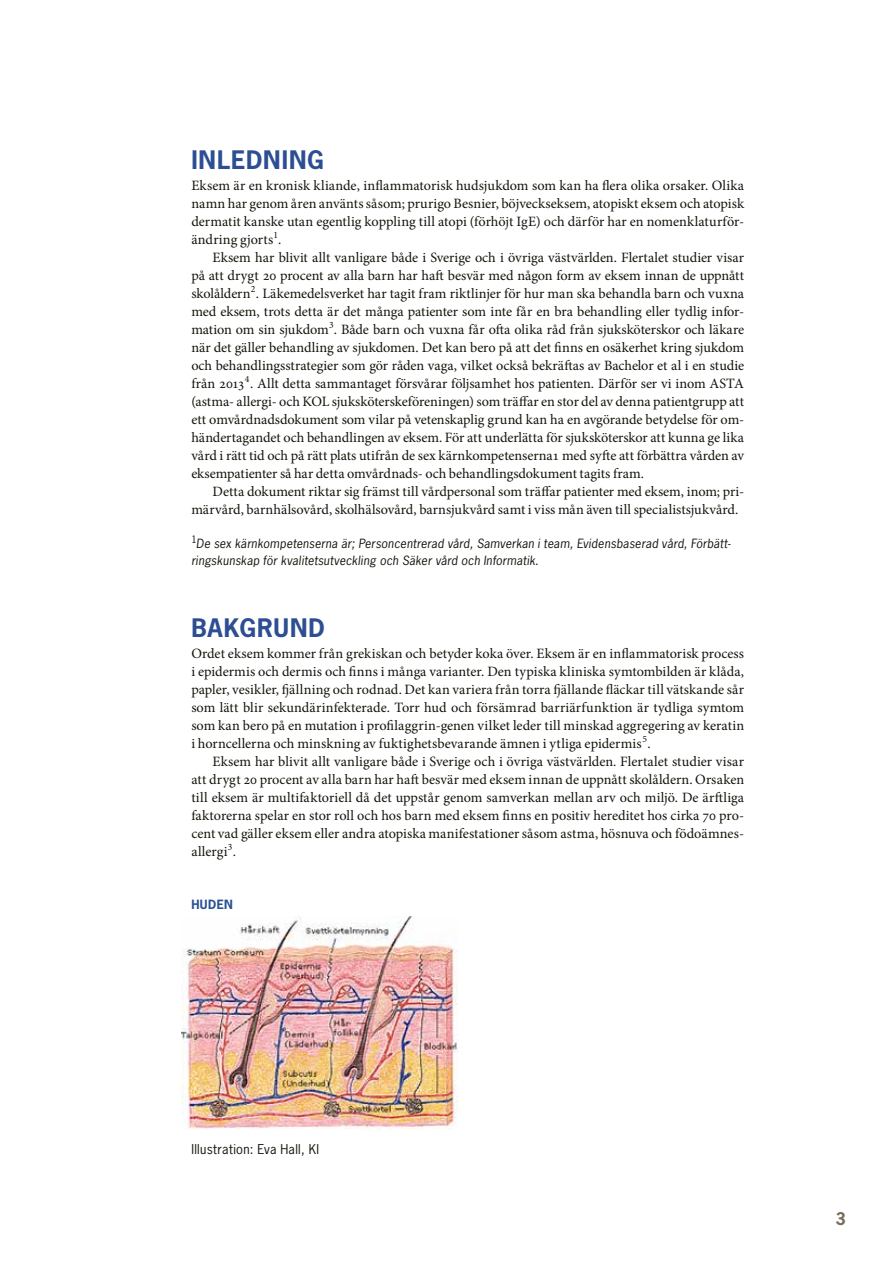
<style>
.page{position:relative;width:893px;height:1263px;background:#fff}
.page>*{position:absolute;margin:0;border:0;box-sizing:border-box;transform-origin:0 0}
.t1{font:700 24px "News Gothic Std";letter-spacing:.04em;color:#2d4e92}
.t2{font:700 16.5px "News Gothic Std";color:#766b5b}
.t3{font:14.25px/18px "Minion Pro";color:#15130b;text-align:justify}
.t4{font:12.75px "News Gothic Std";letter-spacing:.03em;color:#15130b}
.t5{font:italic 12px/16.5px "News Gothic Std";letter-spacing:.015em;color:#15130b}
.t6{font:700 12px "News Gothic Std";letter-spacing:.035em;color:#2a5093}
.t7{font:9.6px "News Gothic Std";color:#15130b}
</style>
<div class="page">
<img style="left:182px;top:916px;width:276px;height:213px">
<h1 class="t1" style="left:191px;top:144px;width:134px">INLEDNING</h1>
<p class="t3" style="left:191px;top:176px;width:554px">Eksem är en kronisk kliande, inflammatorisk hudsjukdom som kan ha flera olika orsaker. Olika namn har genom åren använts såsom; prurigo Besnier, böjveckseksem, atopiskt eksem och atopisk dermatit kanske utan egentlig koppling till atopi (förhöjt IgE) och därför har en nomenklaturför&shy;ändring gjorts<sup>1</sup>.</p>
<p class="t3" style="left:191px;top:248px;width:554px;text-indent:21px">Eksem har blivit allt vanligare både i Sverige och i övriga västvärlden. Flertalet studier visar på att drygt 20 procent av alla barn har haft besvär med någon form av eksem innan de uppnått skolåldern<sup>2</sup>. Läkemedelsverket har tagit fram riktlinjer för hur man ska behandla barn och vuxna med eksem, trots detta är det många patienter som inte får en bra behandling eller tydlig infor&shy;mation om sin sjukdom<sup>3</sup>. Både barn och vuxna får ofta olika råd från sjuksköterskor och läkare när det gäller behandling av sjukdomen. Det kan bero på att det finns en osäkerhet kring sjukdom och behandlingsstrategier som gör råden vaga, vilket också bekräftas av Bachelor et al i en studie från 2013<sup>4</sup>. Allt detta sammantaget försvårar följsamhet hos patienten. Därför ser vi inom ASTA (astma- allergi- och KOL sjuksköterskeföreningen) som träffar en stor del av denna patientgrupp att ett omvårdnadsdokument som vilar på vetenskaplig grund kan ha en avgörande betydelse för om&shy;händertagandet och behandlingen av eksem. För att underlätta för sjuksköterskor att kunna ge lika vård i rätt tid och på rätt plats utifrån de sex kärnkompetenserna1 med syfte att förbättra vården av eksempatienter så har detta omvårdnads- och behandlingsdokument tagits fram.</p>
<p class="t3" style="left:191px;top:482px;width:554px;text-indent:21px">Detta dokument riktar sig främst till vårdpersonal som träffar patienter med eksem, inom; pri&shy;märvård, barnhälsovård, skolhälsovård, barnsjukvård samt i viss mån även till specialistsjukvård.</p>
<p class="t7" style="left:191px;top:533px;width:7px">1</p>
<p class="t5" style="left:191px;top:536px;width:541px;text-indent:5px">De sex kärnkompetenserna är; Personcentrerad vård, Samverkan i team, Evidensbaserad vård, Förbätt&shy;ringskunskap för kvalitetsutveckling och Säker vård och Informatik.</p>
<h1 class="t1" style="left:191px;top:612px;width:135px">BAKGRUND</h1>
<p class="t3" style="left:191px;top:644px;width:554px">Ordet eksem kommer från grekiskan och betyder koka över. Eksem är en inflammatorisk process i epidermis och dermis och finns i många varianter. Den typiska kliniska symtombilden är klåda, papler, vesikler, fjällning och rodnad. Det kan variera från torra fjällande fläckar till vätskande sår som lätt blir sekundärinfekterade. Torr hud och försämrad barriärfunktion är tydliga symtom som kan bero på en mutation i profilaggrin-genen vilket leder till minskad aggregering av keratin i horncellerna och minskning av fuktighetsbevarande ämnen i ytliga epidermis<sup>5</sup>.</p>
<p class="t3" style="left:191px;top:752px;width:554px;text-indent:21px">Eksem har blivit allt vanligare både i Sverige och i övriga västvärlden. Flertalet studier visar att drygt 20 procent av alla barn har haft besvär med eksem innan de uppnått skolåldern. Orsaken till eksem är multifaktoriell då det uppstår genom samverkan mellan arv och miljö. De ärftliga faktorerna spelar en stor roll och hos barn med eksem finns en positiv hereditet hos cirka 70 pro&shy;cent vad gäller eksem eller andra atopiska manifestationer såsom astma, hösnuva och födoämnes&shy;allergi<sup>3</sup>.</p>
<p class="t6" style="left:191px;top:896px;width:43px">HUDEN</p>
<p class="t4" style="left:191px;top:1141px;width:129px">Illustration: Eva Hall, KI</p>
<p class="t2" style="left:836px;top:1207px;width:12px">3</p>
</div>
